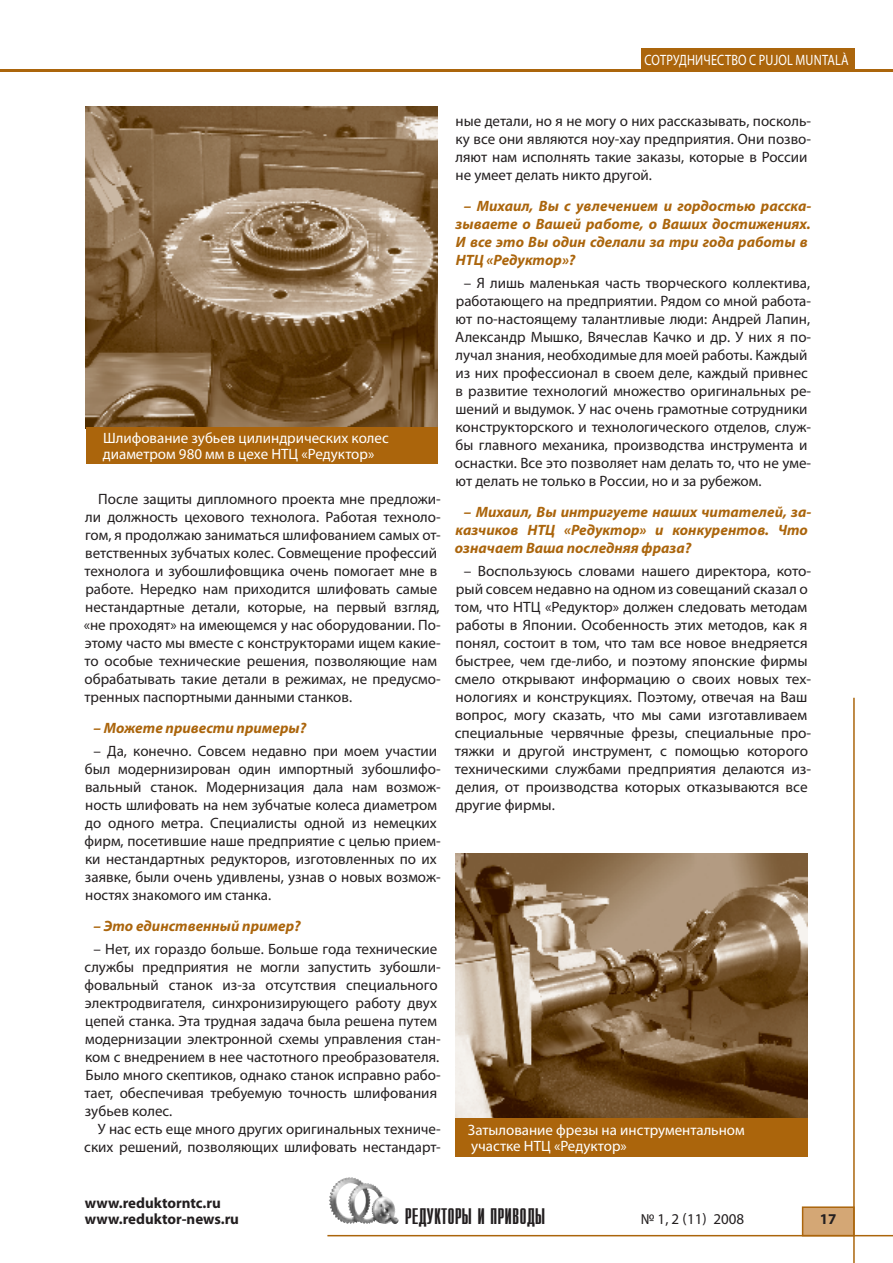
<style>
.page{position:relative;width:893px;height:1263px;background:#fff}
.page>*{position:absolute;margin:0;border:0;box-sizing:border-box;transform-origin:0 0}
.t1{font:22.5px "Compact C";color:#231f20}
.t2{font:15px/18px "Myriad Pro";color:#231f20}
.t3{font:italic 700 15px/18px "Myriad Pro";color:#ab650c}
.t4{font:15px/16.5px "Myriad Pro";color:#fff}
.t5{font:700 15px/16.5px "Myriad Pro";color:#231f20}
.t6{font:15px "Myriad Pro";color:#fff;scale:.82 1}
</style>
<div class="page">
<div style="left:803px;top:1207px;width:51px;height:29px;background:#d4a775"></div>
<div style="left:802px;top:1206px;width:53px;height:30px;border:2px solid #ab650c"></div>
<hr style="left:0;top:70px;width:893px;height:2px;background:#ab650c">
<hr style="left:327px;top:1235px;width:566px;height:1px;background:#ab650c">
<hr style="left:853px;top:698px;width:2px;height:565px;background:#ab650c">
<img style="left:329px;top:1177px;width:70px;height:47px">
<div style="left:641px;top:49px;width:214px;height:23px;background:#ab650c"></div>
<img style="left:455px;top:854px;width:353px;height:264px">
<div style="left:455px;top:1118px;width:353px;height:39px;background:#ab650c"></div>
<img style="left:85px;top:106px;width:352px;height:323px">
<div style="left:86px;top:427px;width:351px;height:37px;background:#ab650c"></div>
<p class="t6" style="left:644px;top:51px;width:250px">СОТРУДНИЧЕСТВО С PUJOL MUNTALÀ</p>
<p class="t4" style="left:103px;top:429px;width:287px">Шлифование зубьев цилиндрических колес диаметром 980 мм в цехе НТЦ «Редуктор»</p>
<p class="t2" style="left:84px;top:490px;width:358px;text-indent:14px">После защиты дипломного проекта мне предложи&shy;ли должность цехового технолога. Работая техноло&shy;гом, я продолжаю заниматься шлифованием самых от&shy;ветственных зубчатых колес. Совмещение профессий технолога и зубошлифовщика очень помогает мне в работе. Нередко нам приходится шлифовать самые нестандартные детали, которые, на первый взгляд, «не проходят» на имеющемся у нас оборудовании. По&shy;этому часто мы вместе с конструкторами ищем какие&shy;то особые технические решения, позволяющие нам обрабатывать такие детали в режимах, не предусмо&shy;тренных паспортными данными станков.</p>
<p class="t3" style="left:94px;top:718px;width:214px">– Можете привести примеры?</p>
<p class="t2" style="left:85px;top:742px;width:358px;text-indent:9px">– Да, конечно. Совсем недавно при моем участии был модернизирован один импортный зубошлифо&shy;вальный станок. Модернизация дала нам возмож&shy;ность шлифовать на нем зубчатые колеса диаметром до одного метра. Специалисты одной из немецких фирм, посетившие наше предприятие с целью прием&shy;ки нестандартных редукторов, изготовленных по их заявке, были очень удивлены, узнав о новых возмож&shy;ностях знакомого им станка.</p>
<p class="t3" style="left:94px;top:916px;width:209px">– Это единственный пример?</p>
<p class="t2" style="left:84px;top:940px;width:358px;text-indent:9px">– Нет, их гораздо больше. Больше года технические службы предприятия не могли запустить зубошли&shy;фовальный станок из-за отсутствия специального электродвигателя, синхронизирующего работу двух цепей станка. Эта трудная задача была решена путем модернизации электронной схемы управления стан&shy;ком с внедрением в нее частотного преобразователя.<br>Было много скептиков, однако станок исправно рабо&shy;тает, обеспечивая требуемую точность шлифования зубьев колес.</p>
<p class="t2" style="left:84px;top:1120px;width:358px;text-align:right">У нас есть еще много других оригинальных техниче&shy;ских решений, позволяющих шлифовать нестандарт-</p>
<p class="t2" style="left:455px;top:112px;width:357px">ные детали, но я не могу о них рассказывать, посколь&shy;ку все они являются ноу-хау предприятия. Они позво&shy;ляют нам исполнять такие заказы, которые в России не умеет делать никто другой.</p>
<p class="t3" style="left:456px;top:196px;width:357px;text-indent:8px">– Михаил, Вы с увлечением и гордостью расска&shy;зываете о Вашей работе, о Ваших достижениях.<br>И все это Вы один сделали за три года работы в НТЦ «Редуктор»?</p>
<p class="t2" style="left:455px;top:274px;width:358px;text-indent:9px">– Я лишь маленькая часть творческого коллектива, работающего на предприятии. Рядом со мной работа&shy;ют по-настоящему талантливые люди: Андрей Лапин, Александр Мышко, Вячеслав Качко и др. У них я по&shy;лучал знания, необходимые для моей работы. Каждый из них профессионал в своем деле, каждый привнес в развитие технологий множество оригинальных ре&shy;шений и выдумок. У нас очень грамотные сотрудники конструкторского и технологического отделов, служ&shy;бы главного механика, производства инструмента и оснастки. Все это позволяет нам делать то, что не уме&shy;ют делать не только в России, но и за рубежом.</p>
<p class="t3" style="left:455px;top:502px;width:358px;text-indent:9px">– Михаил, Вы интригуете наших читателей, за&shy;казчиков НТЦ «Редуктор» и конкурентов. Что означает Ваша последняя фраза?</p>
<p class="t2" style="left:455px;top:562px;width:358px;text-indent:9px">– Воспользуюсь словами нашего директора, кото&shy;рый совсем недавно на одном из совещаний сказал о том, что НТЦ «Редуктор» должен следовать методам работы в Японии. Особенность этих методов, как я понял, состоит в том, что там все новое внедряется быстрее, чем где-либо, и поэтому японские фирмы смело открывают информацию о своих новых тех&shy;нологиях и конструкциях. Поэтому, отвечая на Ваш вопрос, могу сказать, что мы сами изготавливаем специальные червячные фрезы, специальные про&shy;тяжки и другой инструмент, с помощью которого техническими службами предприятия делаются из&shy;делия, от производства которых отказываются все другие фирмы.</p>
<p class="t4" style="left:468px;top:1121px;width:278px">Затылование фрезы на инструментальном участке НТЦ «Редуктор»</p>
<p class="t5" style="left:85px;top:1194px;width:156px">www.reduktorntc.ru www.reduktor-news.ru</p>
<h1 class="t1" style="left:405px;top:1205px;width:142px">РЕДУКТОРЫ И ПРИВОДЫ</h1>
<p class="t2" style="left:641px;top:1210px;width:105px">№ 1, 2 (11) 2008</p>
<p class="t5" style="left:820px;top:1210px;width:18px">17</p>
</div>
